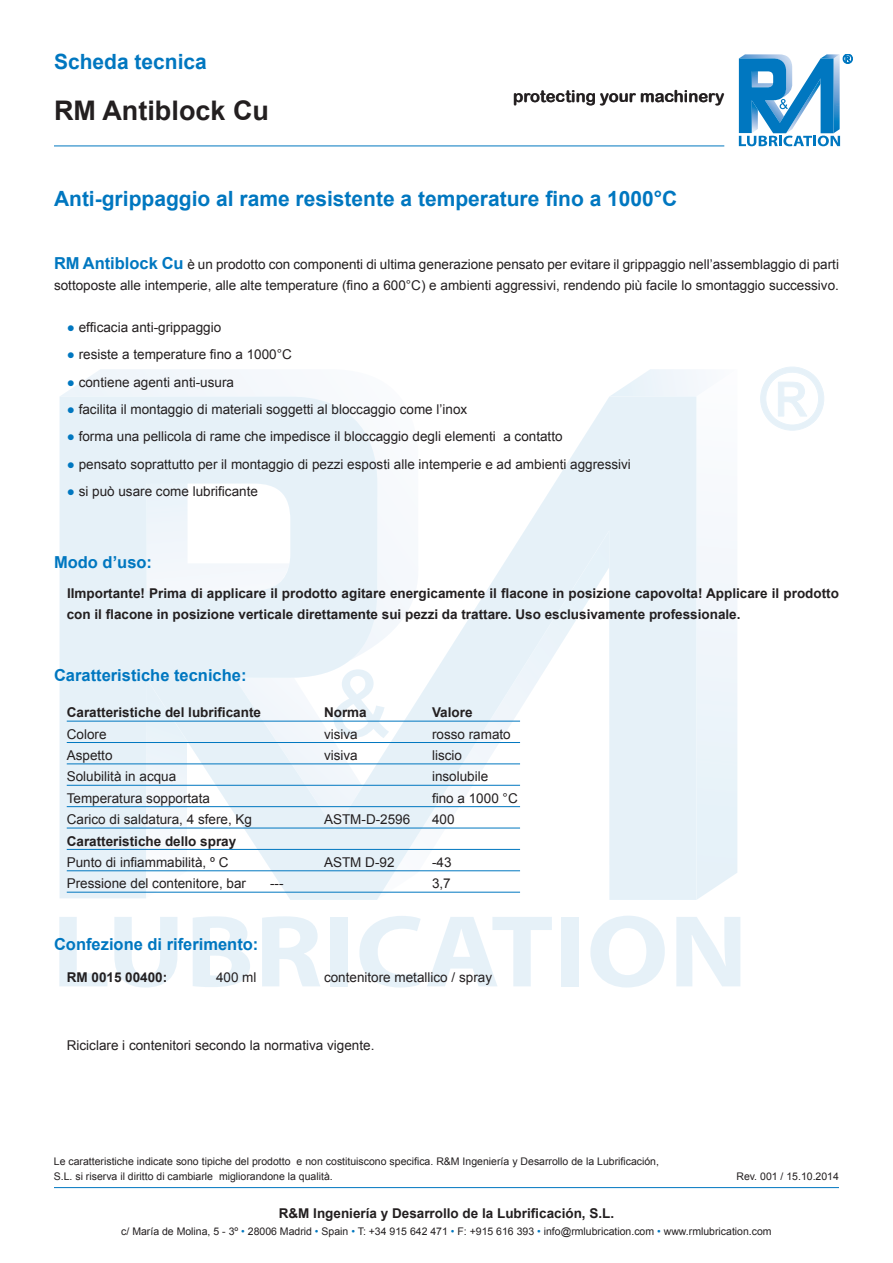
<style>
.page{position:relative;width:893px;height:1263px;background:#fff}
.page>*{position:absolute;margin:0;border:0;box-sizing:border-box;transform-origin:0 0}
.t1{font:700 27px "Arial";color:#231f20}
.t2{font:700 21px "Arial";color:#0077c0}
.t3{font:700 16.5px "Arial";color:#0077c0}
.t4{font:16.5px "Arial Rounded MT Bold";color:#231f20}
.t5{font:13.5px/21px "Arial";color:#231f20}
.t6{font:700 13.5px/21px "Arial";color:#231f20}
.t7{font:10.5px/15px "Arial";color:#231f20}
.s1{font-weight:700;font-size:16.5px;color:#0077c0}
.s2{color:#0077c0}
</style>
<div class="page">
<svg style="left:739px;top:54px;width:113px;height:92px"></svg>
<hr style="left:54px;top:146px;width:670px;height:1px;background:#0077c0">
<svg style="left:611px;top:369px;width:126px;height:531px"></svg>
<svg style="left:61px;top:369px;width:204px;height:27px"></svg>
<svg style="left:60px;top:396px;width:636px;height:504px;fill:#e6f1f8"></svg>
<svg style="left:234px;top:669px;width:155px;height:161px"></svg>
<svg style="left:760px;top:367px;width:64px;height:64px"></svg>
<svg style="left:59px;top:917px;width:49px;height:69px"></svg>
<svg style="left:114px;top:917px;width:63px;height:70px"></svg>
<svg style="left:193px;top:916px;width:57px;height:71px"></svg>
<svg style="left:262px;top:916px;width:58px;height:70px"></svg>
<div style="left:330px;top:917px;width:18px;height:69px;background:#e6f1f8"></div>
<svg style="left:359px;top:916px;width:62px;height:71px"></svg>
<svg style="left:427px;top:917px;width:125px;height:69px"></svg>
<div style="left:561px;top:917px;width:18px;height:69px;background:#e6f1f8"></div>
<svg style="left:590px;top:916px;width:75px;height:71px"></svg>
<svg style="left:676px;top:917px;width:64px;height:69px"></svg>
<hr style="left:54px;top:1187px;width:785px;height:1px;background:#0077c0">
<hr style="left:67px;top:721px;width:453px;height:1px;background:#0077c0">
<hr style="left:67px;top:742px;width:453px;height:1px;background:#0077c0">
<hr style="left:67px;top:763px;width:453px;height:1px;background:#0077c0">
<hr style="left:67px;top:785px;width:453px;height:1px;background:#0077c0">
<hr style="left:67px;top:806px;width:453px;height:1px;background:#0077c0">
<hr style="left:67px;top:828px;width:453px;height:1px;background:#0077c0">
<hr style="left:67px;top:849px;width:453px;height:1px;background:#0077c0">
<hr style="left:67px;top:870px;width:453px;height:1px;background:#0077c0">
<hr style="left:67px;top:892px;width:453px;height:1px;background:#0077c0">
<p class="t2" style="left:54px;top:48px;width:154px">Scheda tecnica</p>
<p class="t1" style="left:54px;top:92px;width:217px">RM Antiblock Cu</p>
<p class="t4" style="left:513px;top:86px;width:213px">protecting your machinery</p>
<p class="t2" style="left:54px;top:184px;width:625px">Anti-grippaggio al rame resistente a temperature fino a 1000°C</p>
<p class="t5" style="left:54px;top:254px;width:786px"><span class="s1">RM Antiblock Cu</span> è un prodotto con componenti di ultima generazione pensato per evitare il grippaggio nell’assemblaggio di parti sottoposte alle intemperie, alle alte temperature (fino a 600°C) e ambienti aggressivi, rendendo più facile lo smontaggio successivo.</p>
<p class="t5" style="left:67px;top:317px;width:156px"><span class="s2">●</span> efficacia anti-grippaggio</p>
<p class="t5" style="left:67px;top:344px;width:227px"><span class="s2">●</span> resiste a temperature fino a 1000°C</p>
<p class="t5" style="left:67px;top:372px;width:169px"><span class="s2">●</span> contiene agenti anti-usura</p>
<p class="t5" style="left:67px;top:399px;width:402px"><span class="s2">●</span> facilita il montaggio di materiali soggetti al bloccaggio come l’inox</p>
<p class="t5" style="left:67px;top:426px;width:497px"><span class="s2">●</span> forma una pellicola di rame che impedisce il bloccaggio degli elementi a contatto</p>
<p class="t5" style="left:67px;top:454px;width:566px"><span class="s2">●</span> pensato soprattutto per il montaggio di pezzi esposti alle intemperie e ad ambienti aggressivi</p>
<p class="t5" style="left:67px;top:481px;width:193px"><span class="s2">●</span> si può usare come lubrificante</p>
<p class="t3" style="left:54px;top:552px;width:100px">Modo d’uso:</p>
<p class="t6" style="left:67px;top:583px;width:774px">IImportante! Prima di applicare il prodotto agitare energicamente il flacone in posizione capovolta! Applicare il prodotto con il flacone in posizione verticale direttamente sui pezzi da trattare. Uso esclusivamente professionale.</p>
<p class="t3" style="left:54px;top:664px;width:194px">Caratteristiche tecniche:</p>
<p class="t6" style="left:67px;top:702px;width:196px">Caratteristiche del lubrificante</p>
<p class="t6" style="left:324px;top:702px;width:44px">Norma</p>
<p class="t6" style="left:432px;top:702px;width:42px">Valore</p>
<p class="t5" style="left:67px;top:723px;width:41px">Colore</p>
<p class="t5" style="left:324px;top:723px;width:35px">visiva</p>
<p class="t5" style="left:432px;top:723px;width:80px">rosso ramato</p>
<p class="t5" style="left:67px;top:745px;width:47px">Aspetto</p>
<p class="t5" style="left:324px;top:745px;width:35px">visiva</p>
<p class="t5" style="left:432px;top:745px;width:31px">liscio</p>
<p class="t5" style="left:67px;top:766px;width:111px">Solubilità in acqua</p>
<p class="t5" style="left:432px;top:766px;width:58px">insolubile</p>
<p class="t5" style="left:67px;top:788px;width:145px">Temperatura sopportata</p>
<p class="t5" style="left:432px;top:788px;width:87px">fino a 1000 °C</p>
<p class="t5" style="left:67px;top:809px;width:187px">Carico di saldatura, 4 sfere, Kg</p>
<p class="t5" style="left:324px;top:809px;width:88px">ASTM-D-2596</p>
<p class="t5" style="left:432px;top:809px;width:24px">400</p>
<p class="t6" style="left:67px;top:831px;width:171px">Caratteristiche dello spray</p>
<p class="t5" style="left:67px;top:852px;width:163px">Punto di infiammabilità, º C</p>
<p class="t5" style="left:324px;top:852px;width:72px">ASTM D-92</p>
<p class="t5" style="left:432px;top:852px;width:21px">-43</p>
<p class="t5" style="left:67px;top:873px;width:181px">Pressione del contenitore, bar</p>
<p class="t5" style="left:270px;top:873px;width:15px">---</p>
<p class="t5" style="left:432px;top:873px;width:20px">3,7</p>
<p class="t3" style="left:54px;top:933px;width:206px">Confezione di riferimento:</p>
<p class="t6" style="left:67px;top:967px;width:102px">RM 0015 00400:</p>
<p class="t5" style="left:216px;top:967px;width:42px">400 ml</p>
<p class="t5" style="left:324px;top:967px;width:170px">contenitore metallico / spray</p>
<p class="t5" style="left:67px;top:1035px;width:309px">Riciclare i contenitori secondo la normativa vigente.</p>
<p class="t7" style="left:54px;top:1154px;width:607px">Le caratteristiche indicate sono tipiche del prodotto e non costituiscono specifica. R&amp;M Ingeniería y Desarrollo de la Lubrificación,<br>S.L. si riserva il diritto di cambiarle migliorandone la qualità.</p>
<p class="t7" style="left:736px;top:1169px;width:104px">Rev. 001 / 15.10.2014</p>
<p class="t6" style="left:279px;top:1203px;width:337px">R&amp;M Ingeniería y Desarrollo de la Lubrificación, S.L.</p>
<p class="t7" style="left:121px;top:1224px;width:652px">c/ María de Molina, 5 - 3º <span class="s2">•</span> 28006 Madrid <span class="s2">•</span> Spain <span class="s2">•</span> T: +34 915 642 471 <span class="s2">•</span> F: +915 616 393 <span class="s2">•</span> info@rmlubrication.com <span class="s2">•</span> www.rmlubrication.com</p>
</div>
